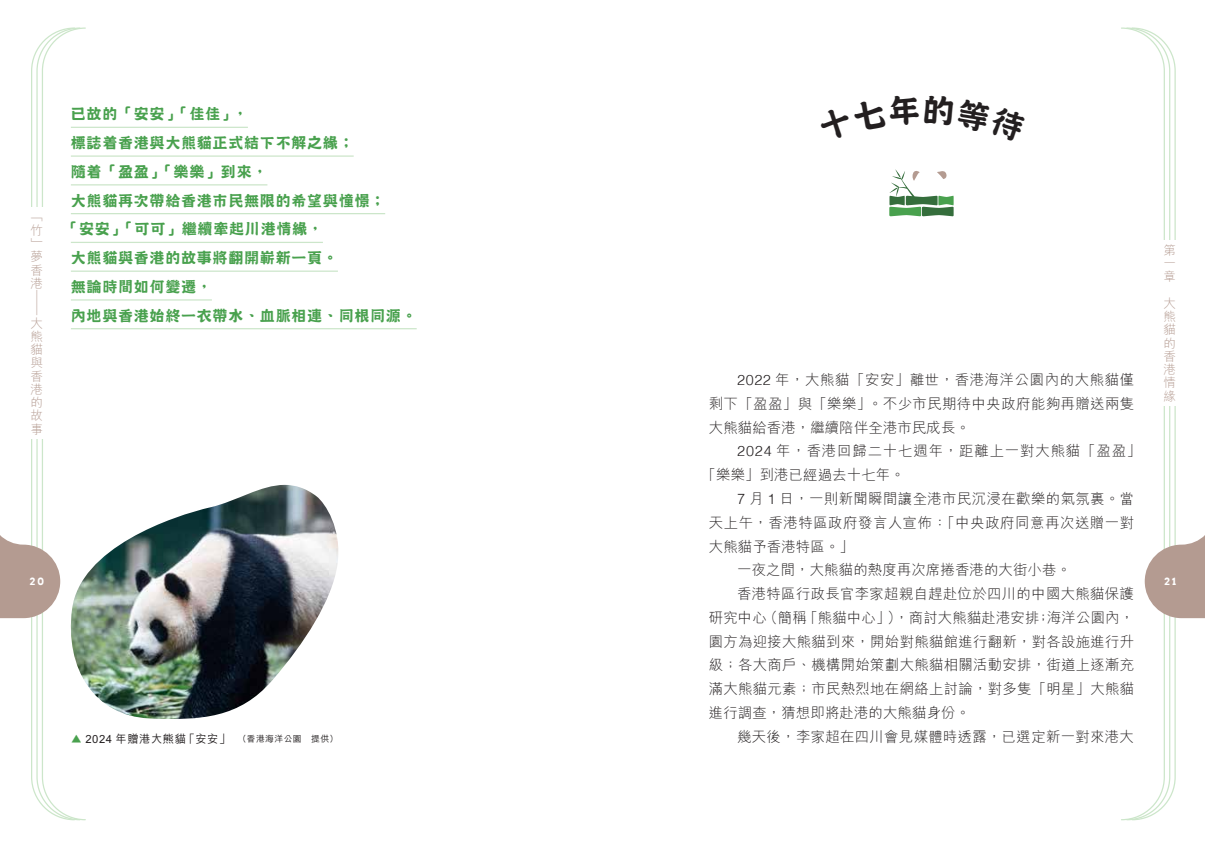
<style>
.page{position:relative;width:1205px;height:851px;background:#fff}
.page>*{position:absolute;margin:0;border:0;box-sizing:border-box;transform-origin:0 0}
.t1{font:15px "DF Bang Shu HK W8";letter-spacing:.05em;color:#49a14e}
.t2{font:300 14.38px/23.8px "M Hei HK";letter-spacing:.02em;color:#231f20;text-align:justify}
.t3{font:300 14.38px/23.8px "M Hei HK";letter-spacing:.06em;color:#231f20}
.t4{font:300 14.38px "M Hei HK";letter-spacing:.04em;color:#231f20}
.t5{font:300 12.5px/13.2px "M Hei HK";color:#b49b91;text-align:justify}
.t6{font:300 12.5px "M Hei HK";color:#b49b91;scale:2 1}
.t7{font:500 11.25px "M Hei HK";letter-spacing:.05em;color:#231f20}
.t8{font:700 10px "Arvo";color:#fff}
.s1{font-family:"Helvetica"}
.s2{font-family:"Adobe Ming Std";font-weight:300;color:#49a14e}
.s3{font-size:8.75px}
</style>
<div class="page">
<hr style="left:71px;top:127px;width:177px;height:1px;background:#cce6ca">
<hr style="left:71px;top:155px;width:283px;height:2px;background:#cce6ca">
<hr style="left:71px;top:184px;width:196px;height:1px;background:#cce6ca">
<hr style="left:71px;top:213px;width:314px;height:1px;background:#cce6ca">
<hr style="left:71px;top:242px;width:252px;height:1px;background:#cce6ca">
<hr style="left:71px;top:270px;width:267px;height:2px;background:#cce6ca">
<hr style="left:71px;top:299px;width:141px;height:1px;background:#cce6ca">
<hr style="left:71px;top:328px;width:346px;height:1px;background:#cce6ca">
<svg style="left:889px;top:169px;width:64px;height:47px"></svg>
<img style="left:87px;top:485px;width:251px;height:234px">
<svg style="left:1121px;top:27px;width:84px;height:793px"></svg>
<svg style="left:0;top:27px;width:87px;height:793px"></svg>
<div style="left:27px;top:207px;width:20px;height:231px;background:#fff"></div>
<div style="left:1160px;top:240px;width:19px;height:165px;background:#fff"></div>
<p class="t1" style="left:71px;top:106px;width:179px">已故的「安安」「佳佳」，</p>
<p class="t1" style="left:71px;top:134px;width:284px">標誌着香港與大熊貓正式結下不解之緣；</p>
<p class="t1" style="left:71px;top:163px;width:198px">隨着「盈盈」「樂樂」到來，</p>
<p class="t1" style="left:71px;top:192px;width:316px">大熊貓再次帶給香港市民無限的希望與憧憬；</p>
<p class="t1" style="left:63px;top:221px;width:261px">「安安」「可可」繼續牽起川港情緣，</p>
<p class="t1" style="left:71px;top:249px;width:269px">大熊貓與香港的故事將翻開嶄新一頁。</p>
<p class="t1" style="left:71px;top:278px;width:143px">無論時間如何變遷，</p>
<p class="t1" style="left:71px;top:307px;width:347px">內地與香港始終一衣帶水、血脈相連、同根同源。</p>
<p class="t5" style="left:31px;top:210px;width:13px">「竹」夢香港</p>
<p class="t6" style="left:45px;top:290px;width:14px;rotate:90deg">—</p>
<p class="t5" style="left:31px;top:316px;width:13px">大熊貓與香港的故事</p>
<p class="t5" style="left:1163px;top:243px;width:13px">第一章</p>
<p class="t5" style="left:1163px;top:296px;width:13px">大熊貓的香港情緣</p>
<p class="t2" style="left:709px;top:367px;width:427px;text-indent:28px"><span class="s1">2022</span> 年，大熊貓「安安」離世，香港海洋公園內的大熊貓僅剩下「盈盈」與「樂樂」。不少市民期待中央政府能夠再贈送兩隻大熊貓給香港，繼續陪伴全港市民成長。</p>
<p class="t3" style="left:701px;top:438px;width:441px;text-indent:36px"><span class="s1">2024</span> 年，香港回歸二十七週年，距離上一對大熊貓「盈盈」「樂樂」到港已經過去十七年。</p>
<p class="t2" style="left:737px;top:486px;width:398px"><span class="s1">7</span> 月 <span class="s1">1</span> 日，一則新聞瞬間讓全港市民沉浸在歡樂的氣氛裏。當</p>
<p class="t4" style="left:709px;top:512px;width:427px">天上午，香港特區政府發言人宣佈：「中央政府同意再次送贈一對</p>
<p class="t2" style="left:709px;top:533px;width:147px">大熊貓予香港特區。」</p>
<p class="t2" style="left:737px;top:557px;width:335px">一夜之間，大熊貓的熱度再次席捲香港的大街小巷。</p>
<p class="t2" style="left:737px;top:581px;width:398px">香港特區行政長官李家超親自趕赴位於四川的中國大熊貓保護</p>
<p class="t2" style="left:709px;top:605px;width:427px">研究中心（簡稱「熊貓中心」），商討大熊貓赴港安排；海洋公園內，</p>
<p class="t2" style="left:709px;top:628px;width:427px">園方為迎接大熊貓到來，開始對熊貓館進行翻新，對各設施進行升</p>
<p class="t2" style="left:709px;top:652px;width:427px">級；各大商戶、機構開始策劃大熊貓相關活動安排，街道上逐漸充</p>
<p class="t2" style="left:709px;top:676px;width:427px">滿大熊貓元素；市民熱烈地在網絡上討論，對多隻「明星」大熊貓</p>
<p class="t2" style="left:709px;top:700px;width:263px">進行調查，猜想即將赴港的大熊貓身份。</p>
<p class="t2" style="left:737px;top:723px;width:398px">幾天後，李家超在四川會見媒體時透露，已選定新一對來港大</p>
<p class="t8" style="left:30px;top:576px;width:16px">20</p>
<p class="t8" style="left:1164px;top:576px;width:13px">21</p>
<p class="t7" style="left:71px;top:730px;width:269px"><span class="s2">▲</span> 2024 年贈港大熊貓「安安」　<span class="s3">（香港海洋公園　提供）</span></p>
</div>
